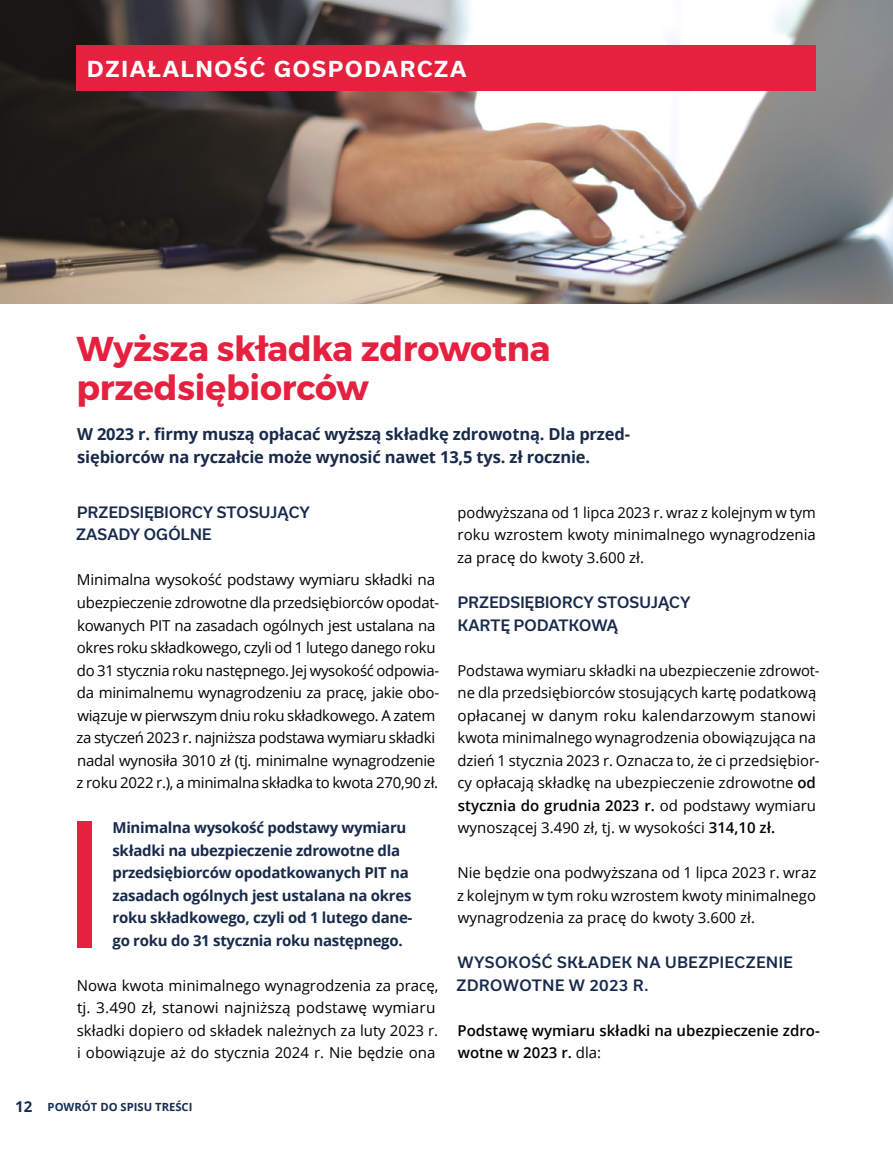
<style>
.page{position:relative;width:893px;height:1149px;background:#fff}
.page>*{position:absolute;margin:0;border:0;box-sizing:border-box;transform-origin:0 0}
.t1{font:34.5px/39px "Trueno Bd";letter-spacing:-.005em;color:#e6203f}
.t2{font:700 21px "Usual";letter-spacing:.09em;color:#fff}
.t3{font:700 16.5px/22.5px "Open Sans";letter-spacing:-.01em;color:#182a4b}
.t4{font:15px/22.5px "Open Sans";letter-spacing:-.005em;color:#000}
.t5{font:700 15px/22.5px "Open Sans";letter-spacing:-.02em;color:#182a4b}
.t6{font:500 15px/22.5px "Usual";letter-spacing:.015em;color:#182a4b}
.t7{font:600 15px/22.5px "Open Sans";color:#000}
.t8{font:500 15px/22.5px "Usual";letter-spacing:.04em;color:#182a4b}
.t9{font:700 11.25px "Open Sans";color:#152e55}
.s1{font-size:15px}
.s2{font-weight:600}
.s3{font-weight:400}
</style>
<div class="page">
<img style="left:0;top:0;width:893px;height:303px">
<div style="left:76px;top:46px;width:740px;height:45px;background:#e6203f"></div>
<div style="left:77px;top:821px;width:14px;height:126px;background:#e6203f"></div>
<h2 class="t2" style="left:87px;top:57px;width:381px">DZIAŁALNOŚĆ GOSPODARCZA</h2>
<h1 class="t1" style="left:76px;top:329px;width:476px">Wyższa składka zdrowotna przedsiębiorców</h1>
<p class="t3" style="left:77px;top:422px;width:554px">W 2023 r. firmy muszą opłacać wyższą składkę zdrowotną. Dla przed&shy;siębiorców na ryczałcie może wynosić nawet 13,5 tys. zł rocznie.</p>
<p class="t6" style="left:76px;top:501px;width:235px">PRZEDSIĘBIORCY STOSUJĄCY<br>ZASADY OGÓLNE</p>
<p class="t4" style="left:76px;top:568px;width:364px">Minimalna wysokość podstawy wymiaru składki na ubezpieczenie zdrowotne dla przedsiębiorców opodat&shy;kowanych PIT na zasadach ogólnych jest ustalana na okres roku składkowego, czyli od 1 lutego danego roku do 31 stycznia roku następnego. Jej wysokość odpowia&shy;da minimalnemu wynagrodzeniu za pracę, jakie obo&shy;wiązuje w pierwszym dniu roku składkowego. A zatem za styczeń 2023 r. najniższa podstawa wymiaru składki nadal wynosiła 3010 zł (tj. minimalne wynagrodzenie z roku 2022 r.), a minimalna składka to kwota 270,90 zł.</p>
<p class="t5" style="left:112px;top:815px;width:301px">Minimalna wysokość podstawy wymiaru składki na ubezpieczenie zdrowotne dla przedsiębiorców opodatkowanych PIT na zasadach ogólnych jest ustalana na okres roku składkowego, czyli od 1 lutego dane&shy;go roku do 31 stycznia roku następnego.</p>
<p class="t4" style="left:77px;top:973px;width:363px">Nowa kwota minimalnego wynagrodzenia za pracę, tj. 3.490 zł, stanowi najniższą podstawę wymiaru składki dopiero od składek należnych za luty 2023 r. i obowiązuje aż do stycznia 2024 r. Nie będzie ona</p>
<p class="t9" style="left:15px;top:1098px;width:179px"><span class="s1">12</span> POWRÓT DO SPISU TREŚCI</p>
<p class="t4" style="left:457px;top:500px;width:360px;text-align:justify">podwyższana od 1 lipca 2023 r. wraz z kolejnym w tym roku wzrostem kwoty minimalnego wynagrodzenia za pracę do kwoty 3.600 zł.</p>
<p class="t6" style="left:458px;top:591px;width:234px">PRZEDSIĘBIORCY STOSUJĄCY<br>KARTĘ PODATKOWĄ</p>
<p class="t4" style="left:457px;top:658px;width:364px">Podstawa wymiaru składki na ubezpieczenie zdrowot&shy;ne dla przedsiębiorców stosujących kartę podatkową opłacanej w danym roku kalendarzowym stanowi kwota minimalnego wynagrodzenia obowiązująca na dzień 1 stycznia 2023 r. Oznacza to, że ci przedsiębior&shy;cy opłacają składkę na ubezpieczenie zdrowotne <span class="s2">od stycznia do grudnia 2023 r.</span> od podstawy wymiaru wynoszącej 3.490 zł, tj. w wysokości <span class="s2">314,10 zł.</span></p>
<p class="t4" style="left:457px;top:860px;width:361px;text-align:justify">Nie będzie ona podwyższana od 1 lipca 2023 r. wraz z kolejnym w tym roku wzrostem kwoty minimalnego wynagrodzenia za pracę do kwoty 3.600 zł.</p>
<p class="t8" style="left:457px;top:951px;width:338px">WYSOKOŚĆ SKŁADEK NA UBEZPIECZENIE<br>ZDROWOTNE W 2023 R.</p>
<p class="t7" style="left:457px;top:1018px;width:364px">Podstawę wymiaru składki na ubezpieczenie zdro&shy;wotne w 2023 r. <span class="s3">dla:</span></p>
</div>
